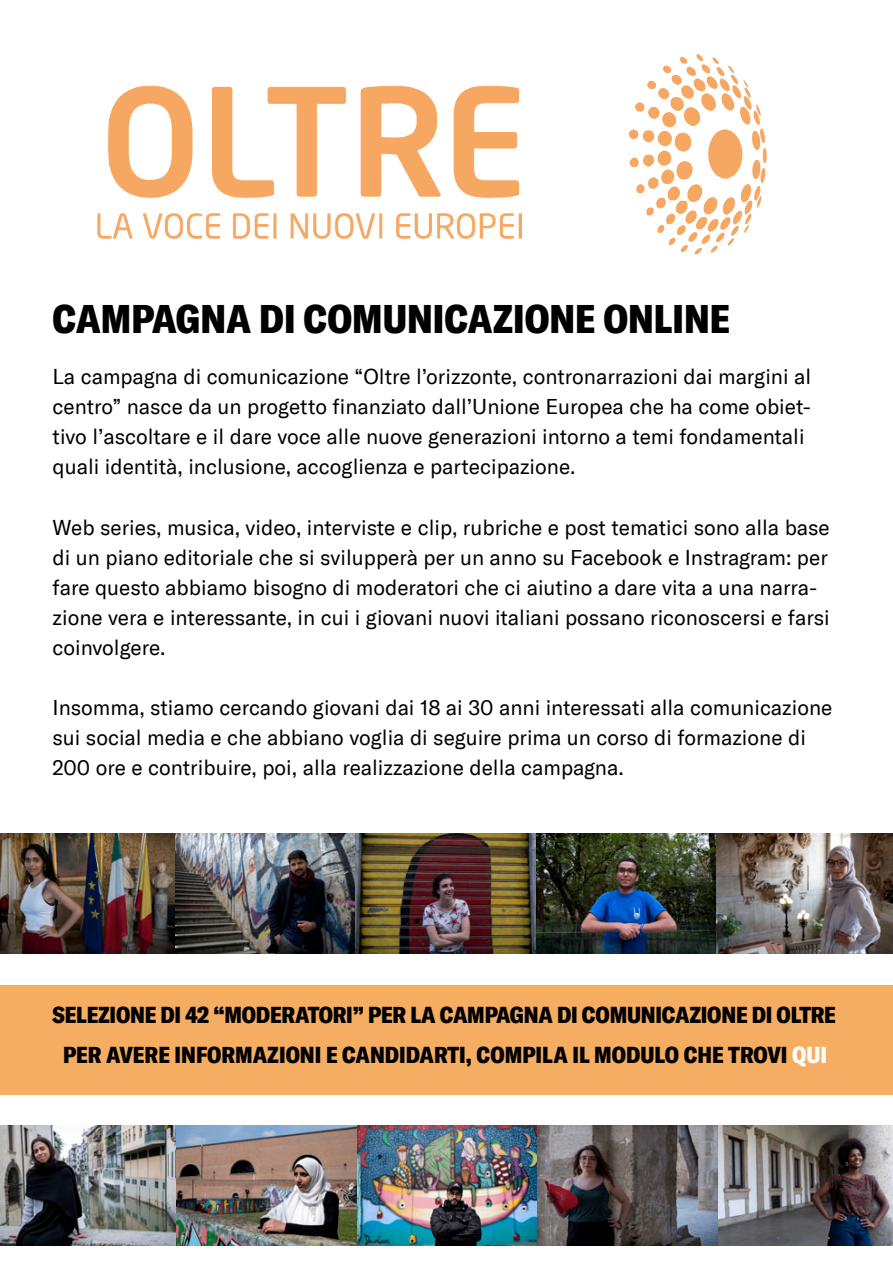
<style>
.page{position:relative;width:893px;height:1263px;background:#fff}
.page>*{position:absolute;margin:0;border:0;box-sizing:border-box;transform-origin:0 0}
.t1{font:900 condensed 39px "GT America";color:#000}
.t2{font:900 condensed 22.5px/40px "GT America";letter-spacing:-.01em;color:#000;text-align:center}
.t3{font:21px/30px "GT America";color:#000}
.s1{color:#fff}
</style>
<div class="page">
<div style="left:0;top:985px;width:893px;height:110px;background:#f5ad61"></div>
<img style="left:0;top:833px;width:893px;height:120px">
<img style="left:629px;top:54px;width:138px;height:201px">
<img style="left:98px;top:85px;width:423px;height:154px">
<img style="left:0;top:1126px;width:893px;height:120px">
<h1 class="t1" style="left:53px;top:294px;width:679px">CAMPAGNA DI COMUNICAZIONE ONLINE</h1>
<p class="t3" style="left:53px;top:362px;width:760px">La campagna di comunicazione “Oltre l’orizzonte, contronarrazioni dai margini al centro” nasce da un progetto finanziato dall’Unione Europea che ha come obiet&shy;tivo l’ascoltare e il dare voce alle nuove generazioni intorno a temi fondamentali quali identità, inclusione, accoglienza e partecipazione.</p>
<p class="t3" style="left:53px;top:512px;width:779px">Web series, musica, video, interviste e clip, rubriche e post tematici sono alla base di un piano editoriale che si svilupperà per un anno su Facebook e Instragram: per fare questo abbiamo bisogno di moderatori che ci aiutino a dare vita a una narra&shy;zione vera e interessante, in cui i giovani nuovi italiani possano riconoscersi e farsi coinvolgere.</p>
<p class="t3" style="left:53px;top:692px;width:781px">Insomma, stiamo cercando giovani dai 18 ai 30 anni interessati alla comunicazione sui social media e che abbiano voglia di seguire prima un corso di formazione di<br>200 ore e contribuire, poi, alla realizzazione della campagna.</p>
<p class="t2" style="left:53px;top:995px;width:785px">SELEZIONE DI 42 “MODERATORI” PER LA CAMPAGNA DI COMUNICAZIONE DI OLTRE<br>PER AVERE INFORMAZIONI E CANDIDARTI, COMPILA IL MODULO CHE TROVI <span class="s1">QUI</span></p>
</div>
